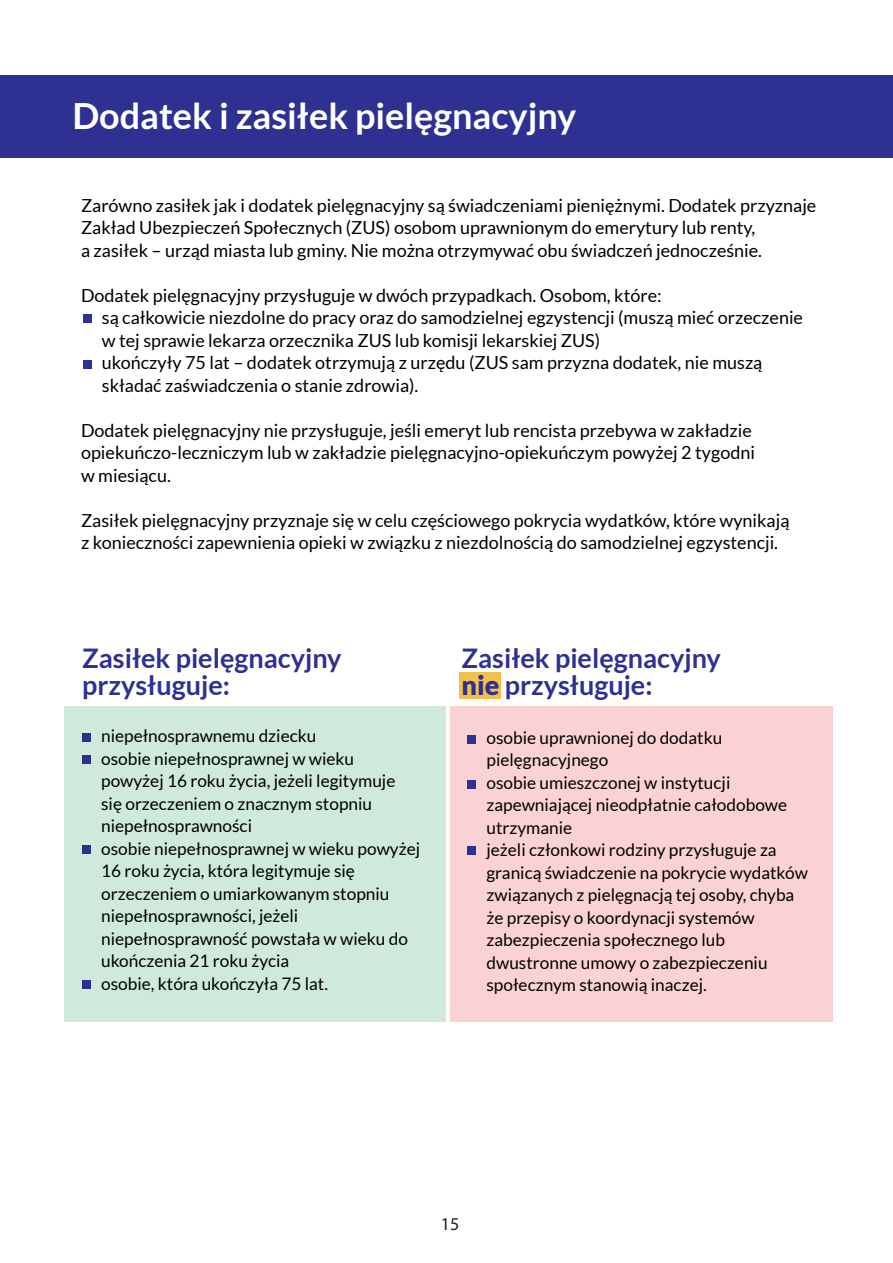
<style>
.page{position:relative;width:893px;height:1263px;background:#fff}
.page>*{position:absolute;margin:0;border:0;box-sizing:border-box;transform-origin:0 0}
.t1{font:700 36px "Lato";color:#fff}
.t2{font:700 27px/27px "Lato";color:#2e3092}
.t3{font:18px/22.5px "Lato";color:#000001}
.t4{font:18px "Myriad Pro";color:#231f20}
.t5{font:17.25px/22.5px "Lato";color:#000001}
.s1{font-weight:900}
</style>
<div class="page">
<div style="left:460px;top:672px;width:41px;height:27px;background:#f2c04c"></div>
<div style="left:0;top:75px;width:893px;height:83px;background:#2e3092"></div>
<div style="left:83px;top:314px;width:9px;height:9px;background:#2e3092"></div>
<div style="left:83px;top:360px;width:9px;height:9px;background:#2e3092"></div>
<div style="left:450px;top:706px;width:382px;height:316px;background:#fbd2d3"></div>
<div style="left:64px;top:706px;width:382px;height:316px;background:#cfe9da"></div>
<div style="left:82px;top:733px;width:9px;height:9px;background:#2e3092"></div>
<div style="left:82px;top:755px;width:9px;height:9px;background:#2e3092"></div>
<div style="left:82px;top:845px;width:9px;height:9px;background:#2e3092"></div>
<div style="left:82px;top:980px;width:9px;height:9px;background:#2e3092"></div>
<div style="left:466px;top:735px;width:9px;height:9px;background:#2e3092"></div>
<div style="left:466px;top:780px;width:9px;height:9px;background:#2e3092"></div>
<div style="left:466px;top:846px;width:9px;height:9px;background:#2e3092"></div>
<h1 class="t1" style="left:72px;top:96px;width:506px">Dodatek i zasiłek pielęgnacyjny</h1>
<p class="t3" style="left:81px;top:194px;width:737px">Zarówno zasiłek jak i dodatek pielęgnacyjny są świadczeniami pieniężnymi. Dodatek przyznaje<br>Zakład Ubezpieczeń Społecznych (ZUS) osobom uprawnionym do emerytury lub renty,<br>a zasiłek – urząd miasta lub gminy. Nie można otrzymywać obu świadczeń jednocześnie.</p>
<p class="t3" style="left:102px;top:284px;width:703px;text-indent:-21px">Dodatek pielęgnacyjny przysługuje w dwóch przypadkach. Osobom, które:<br>są całkowicie niezdolne do pracy oraz do samodzielnej egzystencji (muszą mieć orzeczenie w tej sprawie lekarza orzecznika ZUS lub komisji lekarskiej ZUS)<br>ukończyły 75 lat – dodatek otrzymują z urzędu (ZUS sam przyzna dodatek, nie muszą składać zaświadczenia o stanie zdrowia).</p>
<p class="t3" style="left:81px;top:419px;width:675px">Dodatek pielęgnacyjny nie przysługuje, jeśli emeryt lub rencista przebywa w zakładzie opiekuńczo-leczniczym lub w zakładzie pielęgnacyjno-opiekuńczym powyżej 2 tygodni w miesiącu.</p>
<p class="t3" style="left:81px;top:509px;width:710px">Zasiłek pielęgnacyjny przyznaje się w celu częściowego pokrycia wydatków, które wynikają z konieczności zapewnienia opieki w związku z niezdolnością do samodzielnej egzystencji.</p>
<h2 class="t2" style="left:82px;top:644px;width:261px">Zasiłek pielęgnacyjny przysługuje:</h2>
<h2 class="t2" style="left:461px;top:644px;width:261px">Zasiłek pielęgnacyjny <span class="s1">nie</span> przysługuje:</h2>
<p class="t5" style="left:101px;top:725px;width:320px">niepełnosprawnemu dziecku<br>osobie niepełnosprawnej w wieku powyżej 16 roku życia, jeżeli legitymuje się orzeczeniem o znacznym stopniu niepełnosprawności<br>osobie niepełnosprawnej w wieku powyżej 16 roku życia, która legitymuje się orzeczeniem o umiarkowanym stopniu niepełnosprawności, jeżeli niepełnosprawność powstała w wieku do ukończenia 21 roku życia<br>osobie, która ukończyła 75 lat.</p>
<p class="t5" style="left:486px;top:726px;width:323px">osobie uprawnionej do dodatku pielęgnacyjnego<br>osobie umieszczonej w instytucji zapewniającej nieodpłatnie całodobowe utrzymanie<br>jeżeli członkowi rodziny przysługuje za granicą świadczenie na pokrycie wydatków związanych z pielęgnacją tej osoby, chyba że przepisy o koordynacji systemów zabezpieczenia społecznego lub dwustronne umowy o zabezpieczeniu społecznym stanowią inaczej.</p>
<p class="t4" style="left:441px;top:1213px;width:20px">15</p>
</div>
